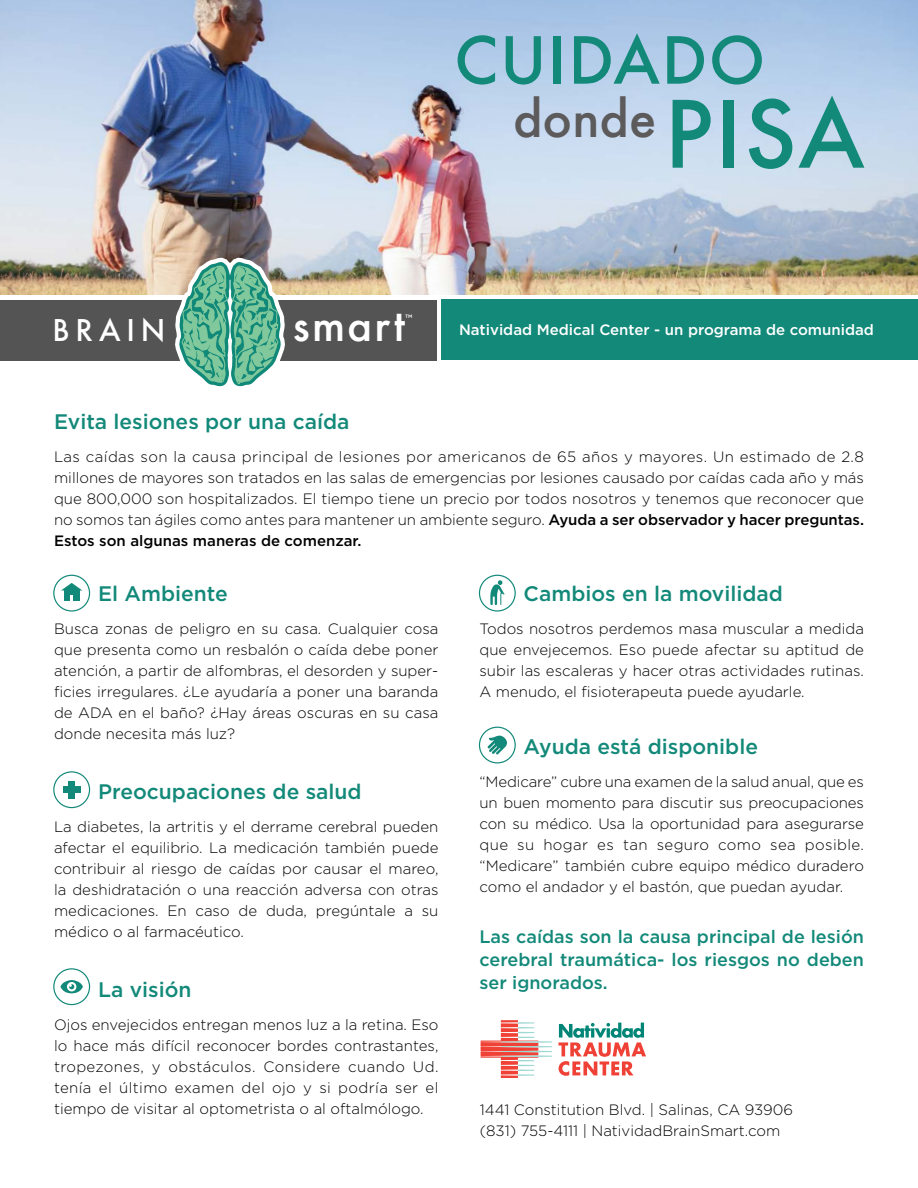
<style>
.page{position:relative;width:918px;height:1188px;background:#fff}
.page>*{position:absolute;margin:0;border:0;box-sizing:border-box;transform-origin:0 0}
.t1{font:500 63px "Futura";letter-spacing:.025em;color:#128979}
.t2{font:500 49.35px "Futura";color:#5c5a5b}
.t3{font:500 41.85px "Futura";letter-spacing:.05em;color:#fff}
.t4{font:500 29.1px "Futura";letter-spacing:.2em;color:#fff}
.t5{font:500 21px "Gotham";color:#128979}
.t6{font:500 18px/23.2px "Gotham";color:#128979;text-align:justify}
.t7{font:300 15px/21px "Gotham";color:#000;text-align:justify}
.t8{font:500 15px "Gotham";color:#fff}
.t9{font:500 4.95px "Gotham";color:#fff}
.s1{font-size:90px;color:#128979}
.s2{font-weight:500}
</style>
<div class="page">
<img style="left:0;top:0;width:918px;height:294px">
<div style="left:442px;top:300px;width:476px;height:60px;background:#128979"></div>
<div style="left:53px;top:575px;width:37px;height:37px;border:1px solid #128979;border-radius:50%"></div>
<svg style="left:61px;top:583px;width:21px;height:18px"></svg>
<div style="left:53px;top:771px;width:37px;height:37px;border:1px solid #128979;border-radius:50%"></div>
<div style="left:69px;top:781px;width:6px;height:17px;background:#128979"></div>
<div style="left:63px;top:787px;width:17px;height:6px;background:#128979"></div>
<svg style="left:481px;top:1020px;width:71px;height:58px"></svg>
<svg style="left:559px;top:1023px;width:87px;height:53px"></svg>
<div style="left:53px;top:968px;width:37px;height:37px;border:1px solid #128979;border-radius:50%"></div>
<svg style="left:61px;top:980px;width:22px;height:13px"></svg>
<div style="left:479px;top:575px;width:37px;height:37px;border:1px solid #128979;border-radius:50%"></div>
<svg style="left:490px;top:580px;width:14px;height:25px"></svg>
<div style="left:479px;top:727px;width:37px;height:36px;border:1px solid #128979;border-radius:50%"></div>
<svg style="left:487px;top:735px;width:20px;height:20px"></svg>
<div style="left:0;top:300px;width:437px;height:60px;background:#555454"></div>
<svg style="left:166px;top:258px;width:128px;height:129px"></svg>
<h1 class="t1" style="left:454px;top:17px;width:312px">CUIDADO</h1>
<h2 class="t2" style="left:513px;top:85px;width:353px">donde <span class="s1">PISA</span></h2>
<h3 class="t4" style="left:53px;top:310px;width:114px">BRAIN</h3>
<h3 class="t3" style="left:293px;top:297px;width:114px">smart</h3>
<p class="t9" style="left:405px;top:313px;width:9px">TM</p>
<p class="t8" style="left:459px;top:320px;width:416px">Natividad Medical Center - un programa de comunidad</p>
<h3 class="t5" style="left:54px;top:408px;width:297px">Evita lesiones por una caída</h3>
<p class="t7" style="left:54px;top:446px;width:812px">Las caídas son la causa principal de lesiones por americanos de 65 años y mayores. Un estimado de 2.8 millones de mayores son tratados en las salas de emergencias por lesiones causado por caídas cada año y más que 800,000 son hospitalizados. El tiempo tiene un precio por todos nosotros y tenemos que reconocer que no somos tan ágiles como antes para mantener un ambiente seguro. <span class="s2">Ayuda a ser observador y hacer preguntas.<br>Estos son algunas maneras de comenzar.</span></p>
<h3 class="t5" style="left:98px;top:580px;width:131px">El Ambiente</h3>
<p class="t7" style="left:54px;top:618px;width:386px">Busca zonas de peligro en su casa. Cualquier cosa que presenta como un resbalón o caída debe poner atención, a partir de alfombras, el desorden y super&shy;ficies irregulares. ¿Le ayudaría a poner una baranda de ADA en el baño? ¿Hay áreas oscuras en su casa donde necesita más luz?</p>
<h3 class="t5" style="left:98px;top:778px;width:265px">Preocupaciones de salud</h3>
<p class="t7" style="left:54px;top:816px;width:386px">La diabetes, la artritis y el derrame cerebral pueden afectar el equilibrio. La medicación también puede contribuir al riesgo de caídas por causar el mareo, la deshidratación o una reacción adversa con otras medicaciones. En caso de duda, pregúntale a su médico o al farmacéutico.</p>
<h3 class="t5" style="left:98px;top:976px;width:95px">La visión</h3>
<p class="t7" style="left:54px;top:1014px;width:386px">Ojos envejecidos entregan menos luz a la retina. Eso lo hace más difícil reconocer bordes contrastantes, tropezones, y obstáculos. Considere cuando Ud. tenía el último examen del ojo y si podría ser el tiempo de visitar al optometrista o al oftalmólogo.</p>
<h3 class="t5" style="left:524px;top:580px;width:261px">Cambios en la movilidad</h3>
<p class="t7" style="left:480px;top:618px;width:386px">Todos nosotros perdemos masa muscular a medida que envejecemos. Eso puede afectar su aptitud de subir las escaleras y hacer otras actividades rutinas.<br>A menudo, el fisioterapeuta puede ayudarle.</p>
<h3 class="t5" style="left:524px;top:733px;width:236px">Ayuda está disponible</h3>
<p class="t7" style="left:480px;top:771px;width:386px">“Medicare” cubre una examen de la salud anual, que es un buen momento para discutir sus preocupaciones con su médico. Usa la oportunidad para asegurarse que su hogar es tan seguro como sea posible. “Medicare” también cubre equipo médico duradero como el andador y el bastón, que puedan ayudar.</p>
<p class="t6" style="left:480px;top:925px;width:386px">Las caídas son la causa principal de lesión cerebral traumática- los riesgos no deben ser ignorados.</p>
<p class="t7" style="left:480px;top:1098px;width:315px">1441 Constitution Blvd. | Salinas, CA 93906 (831) 755-4111 | NatividadBrainSmart.com</p>
</div>
